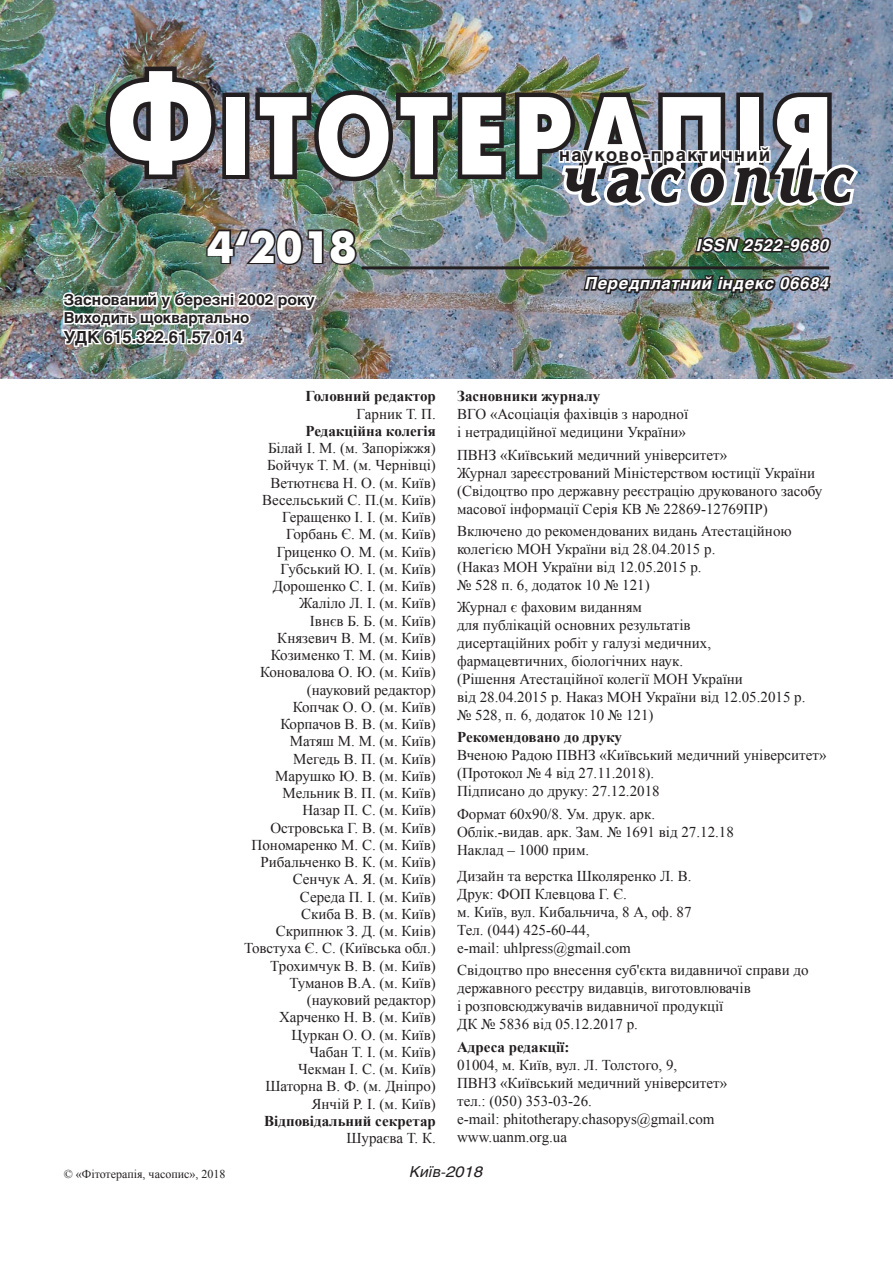
<style>
.page{position:relative;width:893px;height:1263px;background:#fff}
.page>*{position:absolute;margin:0;border:0;box-sizing:border-box;transform-origin:0 0}
.t1{font:110.7px "Futuris Extra Cyrillic";letter-spacing:.09em;color:#fff;scale:.84 1}
.t2{font:italic 900 75.6px "Karina";letter-spacing:.13em;color:#231f20;scale:.86 1}
.t3{font:45px "Futuris Extra Cyrillic";color:#fff}
.t4{font:700 18px "Helios";letter-spacing:.08em;color:#231f20}
.t5{font:italic 700 16.5px "Helios";letter-spacing:.04em;color:#fff}
.t6{font:700 16.5px "Helios";color:#231f20}
.t7{font:15px/17.2px "Times New Roman";color:#231f20}
.t8{font:700 15px "Times New Roman";color:#231f20}
.t9{font:700 15px/18px "Helios";color:#231f20;scale:1.04 1}
.t10{font:italic 15px "Helios";color:#231f20}
.t11{font:12px "Times New Roman";color:#231f20}
.s1{font-size:140.7px}
</style>
<div class="page">
<img style="left:0;top:0;width:893px;height:378px">
<img style="left:57px;top:0;width:805px;height:348px">
<h1 class="t1" style="left:106px;top:75px;width:867px"><span class="s1">Ф</span>ітотерапія</h1>
<p class="t4" style="left:559px;top:144px;width:212px">науково-практичний</p>
<h2 class="t2" style="left:563px;top:134px;width:341px">часопис</h2>
<p class="t5" style="left:697px;top:235px;width:134px">ISSN 2522-9680</p>
<h3 class="t3" style="left:207px;top:222px;width:151px">4‘2018</h3>
<p class="t9" style="left:64px;top:291px;width:243px">Заснований у березні 2002 року<br>Виходить щоквартально</p>
<p class="t6" style="left:64px;top:327px;width:181px">УДК 615.322.61.57.014</p>
<p class="t8" style="left:305px;top:386px;width:132px">Головний редактор</p>
<p class="t7" style="left:357px;top:405px;width:81px">Гарник Т. П.</p>
<p class="t8" style="left:305px;top:420px;width:132px">Редакційна колегія</p>
<p class="t7" style="left:244px;top:439px;width:193px;text-align:right">Білай І. М. (м. Запоріжжя)<br>Бойчук Т. М. (м. Чернівці)<br>Ветютнєва Н. О. (м. Київ)<br>Весельський С. П.(м. Київ)<br>Геращенко І. І. (м. Київ)<br>Горбань Є. М. (м. Київ)<br>Гриценко О. М. (м. Київ)<br>Губський Ю. І. (м. Київ)<br>Дорошенко С. І. (м. Київ)<br>Жаліло Л. І. (м. Київ)<br>Івнєв Б. Б. (м. Київ)<br>Князевич В. М. (м. Київ)<br>Козименко Т. М. (м. Киів)<br>Коновалова О. Ю. (м. Київ) (науковий редактор)<br>Копчак О. О. (м. Київ)<br>Корпачов В. В. (м. Київ)<br>Матяш М. М. (м. Київ)<br>Мегедь В. П. (м. Київ)<br>Марушко Ю. В. (м. Київ)<br>Мельник В. П. (м. Київ)<br>Назар П. С. (м. Київ)<br>Островська Г. В. (м. Київ)<br>Пономаренко М. С. (м. Київ)<br>Рибальченко В. К. (м. Київ)<br>Сенчук А. Я. (м. Київ)<br>Середа П. І. (м. Київ)<br>Скиба В. В. (м. Київ)<br>Скрипнюк З. Д. (м. Киів)<br>Товстуха Є. С. (Київська обл.)<br>Трохимчук В. В. (м. Київ)<br>Туманов В.А. (м. Київ) (науковий редактор)<br>Харченко Н. В. (м. Київ)<br>Цуркан О. О. (м. Київ)<br>Чабан Т. І. (м. Київ)<br>Чекман І. С. (м. Київ)<br>Шаторна В. Ф. (м. Дніпро)<br>Янчій Р. І. (м. Київ)</p>
<p class="t8" style="left:264px;top:1110px;width:173px">Відповідальний секретар</p>
<p class="t7" style="left:346px;top:1129px;width:91px">Шураєва Т. К.</p>
<p class="t5" style="left:585px;top:274px;width:246px">Передплатний індекс 06684</p>
<p class="t8" style="left:457px;top:386px;width:145px">Засновники журналу</p>
<p class="t7" style="left:457px;top:405px;width:233px;line-height:18px">ВГО «Асоціація фахівців з народної і нетрадиційної медицини України»</p>
<p class="t7" style="left:457px;top:445px;width:367px;line-height:18px">ПВНЗ «Київський медичний університет»<br>Журнал зареєстрований Міністерством юстиції України (Свідоцтво про державну реєстрацію друкованого засобу масової інформації Серія КВ № 22869-12769ПР)</p>
<p class="t7" style="left:457px;top:522px;width:336px;line-height:18px">Включено до рекомендованих видань Атестаційною колегією МОН України від 28.04.2015 р.<br>(Наказ МОН України від 12.05.2015 р.<br>№ 528 п. 6, додаток 10 № 121)</p>
<p class="t7" style="left:457px;top:598px;width:350px;line-height:18px">Журнал є фаховим виданням<br>для публікацій основних результатів<br>дисертаційних робіт у галузі медичних, фармацевтичних, біологічних наук.<br>(Рішення Атестаційної колегії МОН України<br>від 28.04.2015 р. Наказ МОН України від 12.05.2015 р. № 528, п. 6, додаток 10 № 121)</p>
<p class="t8" style="left:457px;top:727px;width:167px">Рекомендовано до друку</p>
<p class="t7" style="left:457px;top:746px;width:371px;line-height:18px">Вченою Радою ПВНЗ «Київський медичний університет» (Протокол № 4 від 27.11.2018).<br>Підписано до друку: 27.12.2018</p>
<p class="t7" style="left:457px;top:804px;width:278px;line-height:18px">Формат 60x90/8. Ум. друк. арк.<br>Облік.-видав. арк. Зам. № 1691 від 27.12.18<br>Наклад – 1000 прим.</p>
<p class="t7" style="left:457px;top:867px;width:236px;line-height:18px">дизайн та верстка Школяренко Л. В.<br>Друк: ФОП Клевцова Г. Є.<br>м. Київ, вул. Кибальчича, 8 А, оф. 87<br>Тел. (044) 425-60-44,<br>e-mail: uhlpress@gmail.com</p>
<p class="t7" style="left:457px;top:961px;width:353px;line-height:18px">Свідоцтво про внесення суб'єкта видавничої справи до державного реєстру видавців, виготовлювачів<br>і розповсюджувачів видавничої продукції<br>ДК № 5836 від 05.12.2017 р.</p>
<p class="t8" style="left:457px;top:1036px;width:114px">Адреса редакції:</p>
<p class="t7" style="left:457px;top:1055px;width:272px;line-height:18px">01004, м. Київ, вул. Л. Толстого, 9,<br>ПВНЗ «Київський медичний університет» тел.: (050) 353-03-26.<br>е-mail: phitotherapy.chasopys@gmail.com www.uanm.org.ua</p>
<p class="t11" style="left:64px;top:1166px;width:163px">© «Фітотерапія, часопис», 2018</p>
<p class="t10" style="left:410px;top:1162px;width:75px">Київ-2018</p>
</div>
